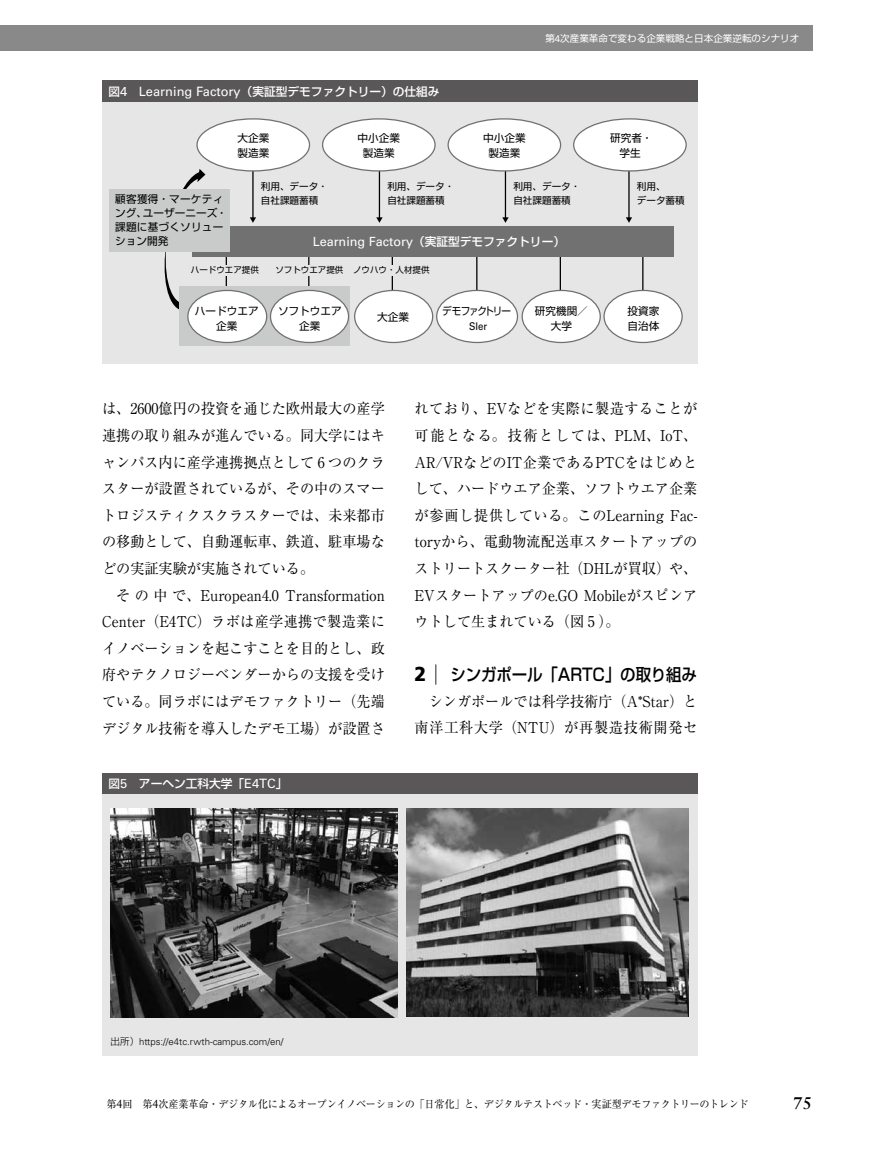
<style>
.page{position:relative;width:893px;height:1157px;background:#fff}
.page>*{position:absolute;margin:0;border:0;box-sizing:border-box;transform-origin:0 0}
.t1{font:500 16.95px "Shin Go Pro";letter-spacing:-.01em;color:#000;scale:.91 1}
.t2{font:700 16.95px "Sabon LT Std";color:#000}
.t3{font:14.85px/26.5px "Ryumin Pro";color:#000;text-align:justify;scale:.95 1}
.t4{font:12.6px "Univers LT Std";color:#fff}
.t5{font:500 11.7px "Shin Go Pro";color:#fff}
.t6{font:10.65px "Ryumin Pro";letter-spacing:-.025em;color:#000;scale:.95 1}
.t7{font:10.65px/14.9px "Shin Go Pro";color:#000;text-align:center}
.t8{font:10.65px/13.8px "Shin Go Pro";letter-spacing:.02em;color:#000}
.t9{font:10.65px "Shin Go Pro";letter-spacing:-.13em;color:#000;scale:.9 1}
.t10{font:10.65px "Univers LT Std";color:#000;scale:.9 1}
.t11{font:9.6px/13.8px "Shin Go Pro";color:#000}
.t12{font:300 9.6px "Univers LT Std";color:#000}
.t13{font:9.6px "Shin Go Pro";color:#fff}
.t14{font:8.55px "Shin Go Pro";color:#000}
.s1{font-family:"Univers LT Std";font-weight:400;font-size:12.9px}
.s2{font-family:"Univers LT Std"}
.s3{font-family:"Shin Go Pro";font-weight:500;font-size:11.7px}
.s4{font-family:"Frutiger LT Std";font-weight:900;font-size:20.25px}
.s5{font-family:"Shin Go Pro"}
.s6{font-family:"Sabon LT Std";font-size:11.7px}
</style>
<div class="page">
<div style="left:0;top:26px;width:812px;height:25px;background:#898989"></div>
<svg style="left:435px;top:664px;width:1px;height:20px"></svg>
<div style="left:102px;top:773px;width:595px;height:21px;background:#595757"></div>
<div style="left:102px;top:794px;width:595px;height:261px;background:#e6e6e6"></div>
<img style="left:111px;top:808px;width:287px;height:209px">
<img style="left:406px;top:808px;width:283px;height:208px">
<div style="left:102px;top:81px;width:595px;height:21px;background:#595757"></div>
<div style="left:102px;top:102px;width:595px;height:262px;background:#e6e6e6"></div>
<hr style="left:226px;top:248px;width:1px;height:48px;background:#000">
<hr style="left:308px;top:248px;width:1px;height:48px;background:#000">
<hr style="left:392px;top:248px;width:1px;height:48px;background:#000">
<hr style="left:476px;top:248px;width:1px;height:48px;background:#000">
<hr style="left:560px;top:248px;width:1px;height:48px;background:#000">
<hr style="left:642px;top:248px;width:1px;height:48px;background:#000">
<svg style="left:161px;top:169px;width:44px;height:141px"></svg>
<div style="left:179px;top:286px;width:171px;height:59px;background:#c9caca"></div>
<div style="left:437px;top:290px;width:80px;height:52px;background:#fff;border-radius:50%"></div>
<div style="left:436px;top:290px;width:82px;height:53px;border:1px solid #727171;border-radius:50%"></div>
<div style="left:522px;top:290px;width:78px;height:52px;background:#fff;border-radius:50%"></div>
<div style="left:522px;top:290px;width:79px;height:53px;border:1px solid #727171;border-radius:50%"></div>
<div style="left:604px;top:290px;width:78px;height:52px;background:#fff;border-radius:50%"></div>
<div style="left:603px;top:290px;width:80px;height:53px;border:1px solid #727171;border-radius:50%"></div>
<div style="left:355px;top:290px;width:78px;height:52px;background:#fff;border-radius:50%"></div>
<div style="left:354px;top:290px;width:79px;height:53px;border:1px solid #727171;border-radius:50%"></div>
<div style="left:188px;top:290px;width:79px;height:52px;background:#fff;border-radius:50%"></div>
<div style="left:187px;top:290px;width:80px;height:53px;border:1px solid #727171;border-radius:50%"></div>
<div style="left:270px;top:290px;width:79px;height:52px;background:#fff;border-radius:50%"></div>
<div style="left:270px;top:290px;width:79px;height:53px;border:1px solid #727171;border-radius:50%"></div>
<hr style="left:252px;top:168px;width:2px;height:50px;background:#000">
<svg style="left:250px;top:217px;width:6px;height:6px"></svg>
<div style="left:192px;top:226px;width:482px;height:31px;background:#727171"></div>
<div style="left:197px;top:119px;width:112px;height:52px;background:#fff;border-radius:50%"></div>
<div style="left:196px;top:118px;width:114px;height:54px;border:1px solid #727171;border-radius:50%"></div>
<div style="left:109px;top:189px;width:121px;height:62px;background:#c9caca"></div>
<hr style="left:379px;top:168px;width:1px;height:50px;background:#000">
<svg style="left:376px;top:217px;width:7px;height:6px"></svg>
<hr style="left:505px;top:168px;width:1px;height:50px;background:#000">
<svg style="left:502px;top:217px;width:7px;height:6px"></svg>
<hr style="left:628px;top:168px;width:2px;height:50px;background:#000">
<svg style="left:626px;top:217px;width:6px;height:6px"></svg>
<div style="left:323px;top:119px;width:112px;height:52px;background:#fff;border-radius:50%"></div>
<div style="left:322px;top:118px;width:114px;height:54px;border:1px solid #727171;border-radius:50%"></div>
<div style="left:448px;top:119px;width:113px;height:52px;background:#fff;border-radius:50%"></div>
<div style="left:447px;top:118px;width:114px;height:54px;border:1px solid #727171;border-radius:50%"></div>
<div style="left:574px;top:119px;width:112px;height:52px;background:#fff;border-radius:50%"></div>
<div style="left:573px;top:118px;width:114px;height:54px;border:1px solid #727171;border-radius:50%"></div>
<div style="left:217px;top:265px;width:18px;height:10px;background:#e6e6e6"></div>
<div style="left:300px;top:265px;width:18px;height:10px;background:#e6e6e6"></div>
<div style="left:384px;top:265px;width:17px;height:10px;background:#e6e6e6"></div>
<p class="t5" style="left:108px;top:82px;width:333px">図<span class="s1">4 Learning Factory</span>（実証型デモファクトリー）の仕組み</p>
<p class="t13" style="left:545px;top:30px;width:256px">第<span class="s2">4</span>次産業革命で変わる企業戦略と日本企業逆転のシナリオ</p>
<p class="t7" style="left:237px;top:130px;width:33px;text-align:left">大企業製造業</p>
<p class="t11" style="left:261px;top:179px;width:68px">利用、データ・自社課題蓄積</p>
<p class="t11" style="left:387px;top:179px;width:68px">利用、データ・自社課題蓄積</p>
<p class="t11" style="left:513px;top:179px;width:68px">利用、データ・自社課題蓄積</p>
<p class="t11" style="left:637px;top:179px;width:49px">利用、<br>データ蓄積</p>
<p class="t7" style="left:358px;top:130px;width:44px">中小企業製造業</p>
<p class="t7" style="left:483px;top:130px;width:44px">中小企業製造業</p>
<p class="t7" style="left:610px;top:130px;width:44px">研究者・学生</p>
<p class="t8" style="left:115px;top:191px;width:113px">顧客獲得・マーケティング、ユーザーニーズ・課題に基づくソリューション開発</p>
<p class="t14" style="left:191px;top:263px;width:70px">ハードウエア提供</p>
<p class="t14" style="left:275px;top:263px;width:156px">ソフトウエア提供 ノウハウ・人材提供</p>
<p class="t4" style="left:313px;top:234px;width:254px">Learning Factory<span class="s3">（実証型デモファクトリー）</span></p>
<p class="t7" style="left:195px;top:302px;width:65px">ハードウエア企業</p>
<p class="t7" style="left:278px;top:302px;width:65px">ソフトウエア企業</p>
<p class="t7" style="left:377px;top:308px;width:33px">大企業</p>
<p class="t9" style="left:442px;top:302px;width:78px">デモファクトリー</p>
<p class="t10" style="left:469px;top:319px;width:22px">SIer</p>
<p class="t7" style="left:535px;top:302px;width:55px">研究機関／大学</p>
<p class="t7" style="left:627px;top:302px;width:33px;text-align:left">投資家自治体</p>
<p class="t3" style="left:102px;top:394px;width:299px">は、2600億円の投資を通じた欧州最大の産学連携の取り組みが進んでいる。同大学にはキャンパス内に産学連携拠点として 6 つのクラスターが設置されているが、その中のスマートロジスティクスクラスターでは、未来都市の移動として、自動運転車、鉄道、駐車場などの実証実験が実施されている。</p>
<p class="t3" style="left:102px;top:580px;width:299px;text-indent:14px">その中で、European4.0 Transformation Center（E4TC）ラボは産学連携で製造業にイノベーションを起こすことを目的とし、政府やテクノロジーベンダーからの支援を受けている。同ラボにはデモファクトリー（先端デジタル技術を導入したデモ工場）が設置さ</p>
<p class="t5" style="left:108px;top:774px;width:180px">図<span class="s1">5</span>　アーヘン工科大学「<span class="s1">E4TC</span>」</p>
<p class="t3" style="left:415px;top:394px;width:299px">れており、EVなどを実際に製造することが可能となる。技術としては、PLM、IoT、AR/VRなどのIT企業であるPTCをはじめとして、ハードウエア企業、ソフトウエア企業が参画し提供している。このLearning Fac&shy;toryから、電動物流配送車スタートアップのストリートスクーター社（DHLが買収）や、EVスタートアップのe.GO Mobileがスピンアウトして生まれている（図 5 ）。</p>
<p class="t1" style="left:415px;top:660px;width:312px"><span class="s4">2</span> シンガポール「ARTC」の取り組み</p>
<p class="t3" style="left:415px;top:687px;width:299px;text-align:right">シンガポールでは科学技術庁（A*Star）と南洋工科大学（NTU）が再製造技術開発セ</p>
<p class="t12" style="left:111px;top:1036px;width:174px"><span class="s5">出所）</span>https://e4tc.rwth-campus.com/en/</p>
<p class="t6" style="left:106px;top:1095px;width:677px">第<span class="s6">4</span>回　第<span class="s6">4</span>次産業革命・デジタル化によるオープンイノベーションの「日常化」と、デジタルテストベッド・実証型デモファクトリーのトレンド</p>
<p class="t2" style="left:793px;top:1093px;width:20px">75</p>
</div>
